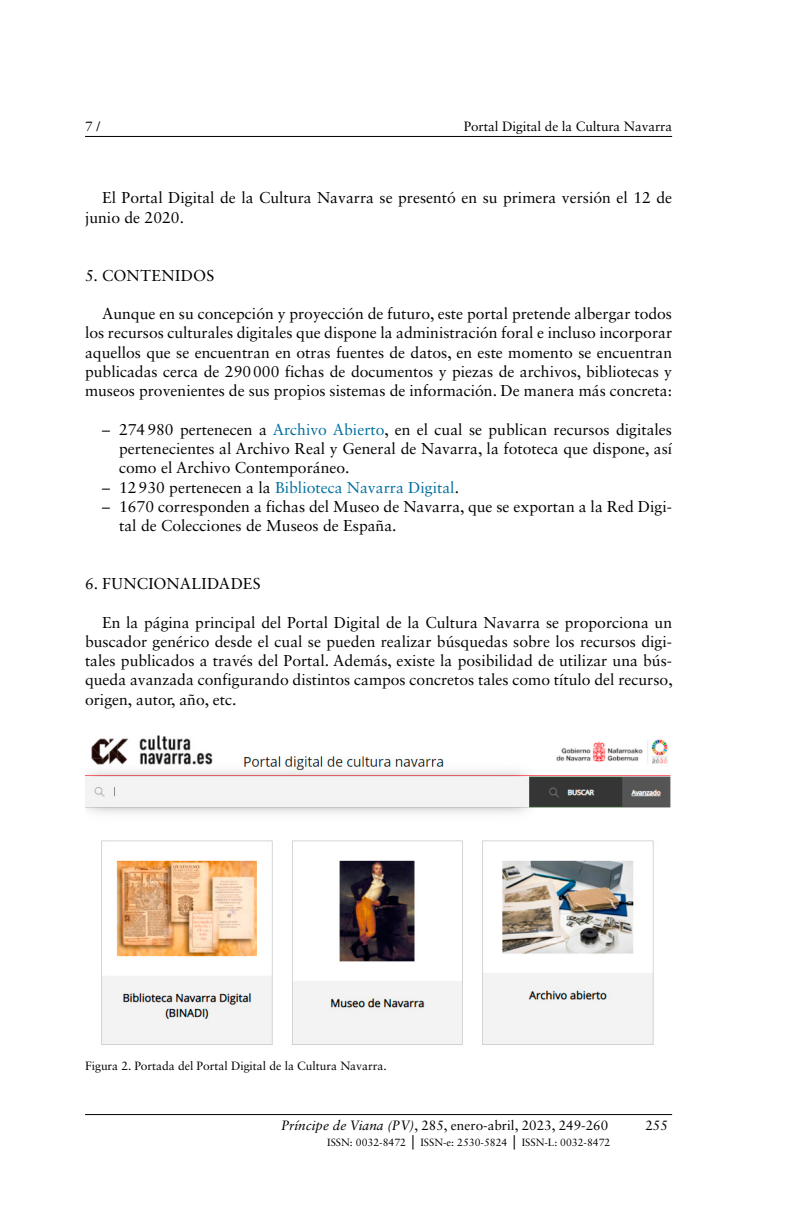
<style>
.page{position:relative;width:787px;height:1212px;background:#fff}
.page>*{position:absolute;margin:0;border:0;box-sizing:border-box;transform-origin:0 0}
.t1{font:15.75px/19.4px "Sabon LT Std";color:#000;text-align:justify}
.t2{font:15.75px "Sabon LT Std";color:#006f9e}
.t3{font:15.75px "Sabon LT Std";letter-spacing:.025em;color:#000}
.t4{font:15.75px "Sabon LT Std";letter-spacing:.02em;color:#000}
.t5{font:13.5px "Sabon LT Std";letter-spacing:-.005em;color:#000}
.t6{font:12px "Sabon LT Std";letter-spacing:-.005em;color:#000}
.t7{font:10.5px "Sabon LT Std";color:#000}
.s1{color:#006f9e}
.s2{color:#000}
.s3{font-style:italic}
.s4{font-family:"Times New Roman";font-size:12px}
</style>
<div class="page">
<hr style="left:85px;top:1114px;width:587px;height:1px;background:#000">
<hr style="left:85px;top:136px;width:587px;height:1px;background:#000">
<img style="left:85px;top:735px;width:586px;height:310px">
<p class="t5" style="left:85px;top:118px;width:17px">7 /</p>
<p class="t5" style="left:464px;top:118px;width:210px">Portal Digital de la Cultura Navarra</p>
<p class="t1" style="left:85px;top:188px;width:588px;text-indent:17px">El Portal Digital de la Cultura Navarra se presentó en su primera versión el 12 de junio de 2020.</p>
<p class="t4" style="left:85px;top:266px;width:131px">5. CONTENIDOS</p>
<p class="t1" style="left:85px;top:304px;width:588px;text-indent:17px">Aunque en su concepción y proyección de futuro, este portal pretende albergar todos los recursos culturales digitales que dispone la administración foral e incluso incorporar aquellos que se encuentran en otras fuentes de datos, en este momento se encuentran publicadas cerca de 290000 fichas de documentos y piezas de archivos, bibliotecas y museos provenientes de sus propios sistemas de información. De manera más concreta:</p>
<p class="t1" style="left:119px;top:419px;width:554px;text-indent:-17px">– 274980 pertenecen a <span class="s1">Archivo Abierto</span>, en el cual se publican recursos digitales pertenecientes al Archivo Real y General de Navarra, la fototeca que dispone, así como el Archivo Contemporáneo.</p>
<p class="t2" style="left:102px;top:478px;width:358px"><span class="s2">– 12930 pertenecen a la</span> Biblioteca Navarra Digital<span class="s2">.</span></p>
<p class="t1" style="left:119px;top:497px;width:554px;text-indent:-17px">– 1670 corresponden a fichas del Museo de Navarra, que se exportan a la Red Digi&shy;tal de Colecciones de Museos de España.</p>
<p class="t3" style="left:85px;top:574px;width:177px">6. FUNCIONALIDADES</p>
<p class="t1" style="left:85px;top:612px;width:589px;text-indent:17px">En la página principal del Portal Digital de la Cultura Navarra se proporciona un buscador genérico desde el cual se pueden realizar búsquedas sobre los recursos digi&shy;tales publicados a través del Portal. Además, existe la posibilidad de utilizar una bús&shy;queda avanzada configurando distintos campos concretos tales como título del recurso, origen, autor, año, etc.</p>
<p class="t6" style="left:85px;top:1058px;width:303px">Figura 2. Portada del Portal Digital de la Cultura Navarra.</p>
<p class="t5" style="left:281px;top:1117px;width:329px"><span class="s3">Príncipe de Viana (PV)</span>, 285, enero-abril, 2023, 249-260</p>
<p class="t5" style="left:645px;top:1117px;width:24px">255</p>
<p class="t7" style="left:327px;top:1136px;width:285px">ISSN: 0032-8472 <span class="s4">│</span> ISSN-e: 2530-5824 <span class="s4">│</span> ISSN-L: 0032-8472</p>
</div>
